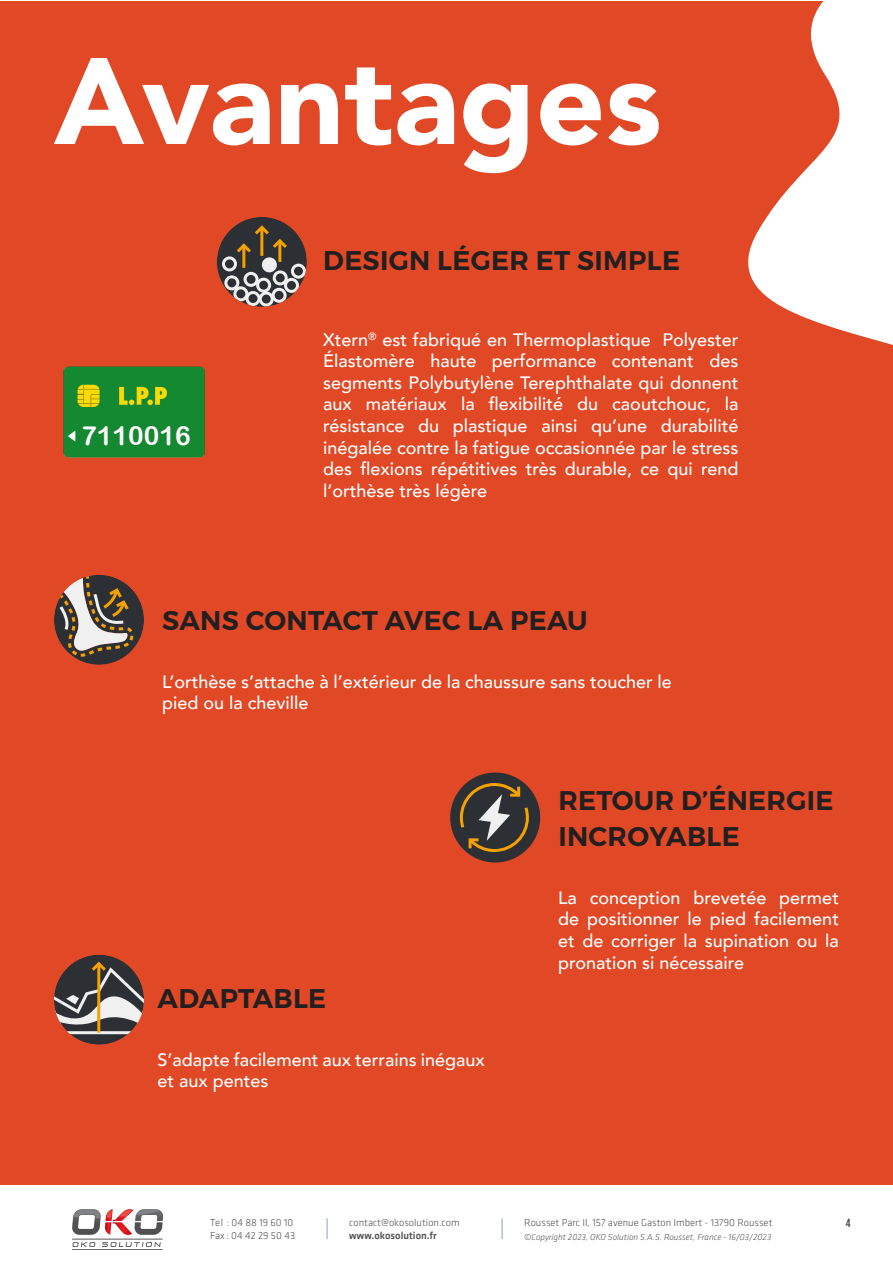
<style>
.page{position:relative;width:893px;height:1263px;background:#fff}
.page>*{position:absolute;margin:0;border:0;box-sizing:border-box;transform-origin:0 0}
.Heading_XL{font:900 121.5px "Avenir";color:#fff}
.Paragraph{font:600 27px/36px "Montserrat";letter-spacing:.01em;color:#231f20}
.catalog_copy_white{font:26.4px "Arial Rounded MT Bold";color:#fff}
.t1{font:500 18px/21.6px "Avenir";color:#fff;text-align:justify}
.t2{font:700 12px "Bebas Neue";color:#535353}
.t3{font:300 10.5px "Klavika";color:#535353}
.t4{font:500 10.5px "Klavika";color:#535353}
.t5{font:italic 300 9px "Klavika";color:#535353}
</style>
<div class="page">
<div style="left:0;top:1px;width:893px;height:1183px;background:#e14825"></div>
<svg style="left:327px;top:1218px;width:1px;height:21px"></svg>
<svg style="left:502px;top:1218px;width:1px;height:21px"></svg>
<svg style="left:72px;top:1242px;width:23px;height:5px"></svg>
<svg style="left:102px;top:1242px;width:59px;height:5px"></svg>
<hr style="left:72px;top:1239px;width:91px;height:1px;background:#57585a">
<hr style="left:72px;top:1249px;width:91px;height:1px;background:#57585a">
<svg style="left:72px;top:1209px;width:91px;height:26px"></svg>
<svg style="left:54px;top:955px;width:90px;height:90px"></svg>
<svg style="left:54px;top:575px;width:90px;height:90px"></svg>
<div style="left:217px;top:217px;width:90px;height:90px;background:#2c3035;border-radius:50%"></div>
<div style="left:224px;top:275px;width:15px;height:15px;border:3px solid #f0f0f1;border-radius:50%"></div>
<div style="left:222px;top:256px;width:15px;height:15px;border:3px solid #f0f0f1;border-radius:50%"></div>
<div style="left:233px;top:286px;width:15px;height:15px;border:3px solid #f0f0f1;border-radius:50%"></div>
<div style="left:244px;top:272px;width:15px;height:15px;border:3px solid #f0f0f1;border-radius:50%"></div>
<div style="left:259px;top:292px;width:15px;height:15px;border:3px solid #f0f0f1;border-radius:50%"></div>
<div style="left:246px;top:291px;width:15px;height:15px;border:3px solid #f0f0f1;border-radius:50%"></div>
<div style="left:284px;top:278px;width:15px;height:15px;border:3px solid #f0f0f1;border-radius:50%"></div>
<div style="left:256px;top:278px;width:15px;height:15px;border:3px solid #f0f0f1;border-radius:50%"></div>
<div style="left:273px;top:270px;width:15px;height:15px;border:3px solid #f0f0f1;border-radius:50%"></div>
<div style="left:263px;top:259px;width:12px;height:12px;background:#f0f0f1;border-radius:50%"></div>
<div style="left:262px;top:257px;width:15px;height:15px;border:3px solid #f0f0f1;border-radius:50%"></div>
<div style="left:291px;top:264px;width:15px;height:15px;border:3px solid #f0f0f1;border-radius:50%"></div>
<div style="left:272px;top:288px;width:15px;height:15px;border:3px solid #f0f0f1;border-radius:50%"></div>
<hr style="left:242px;top:245px;width:3px;height:23px;background:#f5a100">
<hr style="left:278px;top:241px;width:3px;height:21px;background:#f5a100">
<svg style="left:234px;top:223px;width:56px;height:33px"></svg>
<div style="left:450px;top:772px;width:90px;height:90px;background:#2c3035;border-radius:50%"></div>
<svg style="left:458px;top:781px;width:72px;height:72px"></svg>
<svg style="left:748px;top:1px;width:145px;height:331px;fill:#fff"></svg>
<div style="left:848px;top:244px;width:45px;height:101px;background:#fff"></div>
<img style="left:63px;top:366px;width:142px;height:92px">
<p class="Heading_XL" style="left:54px;top:-2px;width:609px">Avantages</p>
<p class="catalog_copy_white" style="left:81px;top:420px;width:111px">7110016</p>
<p class="Paragraph" style="left:323px;top:243px;width:358px">DESIGN LÉGER ET SIMPLE</p>
<p class="t1" style="left:323px;top:328px;width:417px">Xtern<sup>®</sup> est fabriqué en Thermoplastique Polyester Élastomère haute performance contenant des segments Polybutylène Terephthalate qui donnent aux matériaux la flexibilité du caoutchouc, la résistance du plastique ainsi qu’une durabilité inégalée contre la fatigue occasionnée par le stress des flexions répétitives très durable, ce qui rend l’orthèse très légère</p>
<p class="Paragraph" style="left:162px;top:603px;width:427px">SANS CONTACT AVEC LA PEAU</p>
<p class="t1" style="left:162px;top:670px;width:511px">L’orthèse s’attache à l’extérieur de la chaussure sans toucher le pied ou la cheville</p>
<p class="Paragraph" style="left:558px;top:783px;width:277px">RETOUR D’ÉNERGIE<br>INCROYABLE</p>
<p class="Paragraph" style="left:158px;top:981px;width:170px">ADAPTABLE</p>
<p class="t1" style="left:158px;top:1048px;width:329px">S’adapte facilement aux terrains inégaux et aux pentes</p>
<p class="t1" style="left:558px;top:886px;width:282px">La conception brevetée permet de positionner le pied facilement et de corriger la supination ou la pronation si nécessaire</p>
<p class="t3" style="left:524px;top:1216px;width:250px">Rousset Parc II, 157 avenue Gaston Imbert - 13790 Rousset</p>
<p class="t5" style="left:524px;top:1231px;width:249px">©Copyright 2023, OKO Solution S.A.S. Rousset, France - 16/03/2023</p>
<p class="t3" style="left:210px;top:1216px;width:85px">Tel : 04 88 19 60 10</p>
<p class="t2" style="left:846px;top:1216px;width:6px">4</p>
<p class="t3" style="left:210px;top:1229px;width:87px">Fax : 04 42 29 50 43</p>
<p class="t3" style="left:349px;top:1216px;width:112px">contact@okosolution.com</p>
<p class="t4" style="left:349px;top:1228px;width:89px">www.okosolution.fr</p>
</div>
